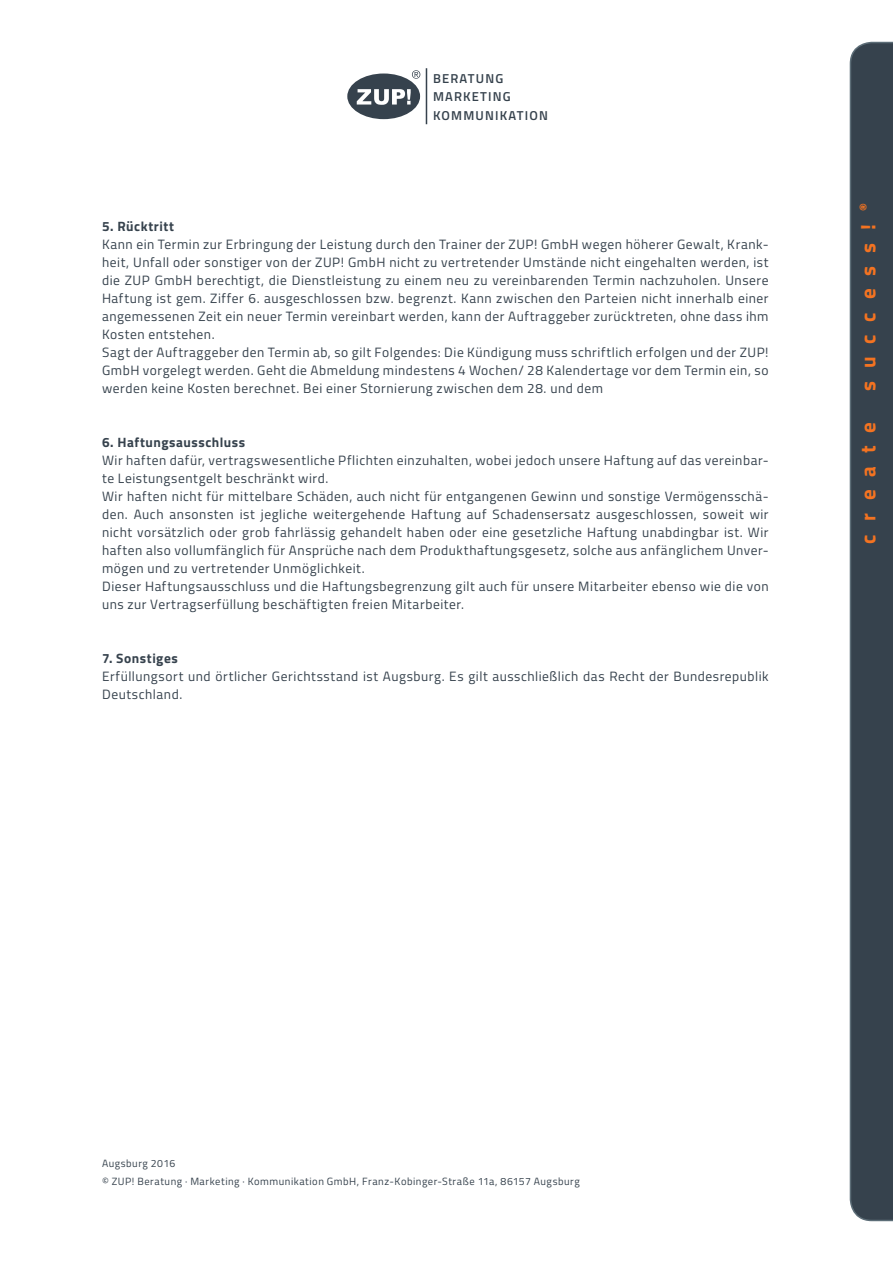
<style>
.page{position:relative;width:893px;height:1263px;background:#fff}
.page>*{position:absolute;margin:0;border:0;box-sizing:border-box;transform-origin:0 0}
.t1{font:700 21px "Titillium";letter-spacing:.615em;color:#f47321}
.t2{font:13.5px/18px "Titillium";letter-spacing:.04em;color:#36424d;text-align:justify}
.t3{font:700 13.5px "Titillium";letter-spacing:.04em;color:#36424d}
.t4{font:600 12.9px "Titillium";letter-spacing:.09em;color:#36424d}
.t5{font:10.5px "Titillium";letter-spacing:.05em;color:#36424d}
</style>
<div class="page">
<div style="left:850px;top:42px;width:43px;height:1179px;background:#36424d"></div>
<hr style="left:426px;top:68px;width:1px;height:56px;background:#36424d">
<svg style="left:347px;top:70px;width:73px;height:49px"></svg>
<p class="t4" style="left:433px;top:68px;width:72px">BERATUNG</p>
<p class="t4" style="left:433px;top:87px;width:79px">MARKETING</p>
<p class="t4" style="left:433px;top:106px;width:116px">KOMMUNIKATION</p>
<p class="t3" style="left:102px;top:216px;width:73px">5. Rücktritt</p>
<p class="t2" style="left:102px;top:235px;width:668px">Kann ein Termin zur Erbringung der Leistung durch den Trainer der ZUP! GmbH wegen höherer Gewalt, Krank&shy;heit, Unfall oder sonstiger von der ZUP! GmbH nicht zu vertretender Umstände nicht eingehalten werden, ist die ZUP GmbH berechtigt, die Dienstleistung zu einem neu zu vereinbarenden Termin nachzuholen. Unsere Haftung ist gem. Ziffer 6. ausgeschlossen bzw. begrenzt. Kann zwischen den Parteien nicht innerhalb einer angemessenen Zeit ein neuer Termin vereinbart werden, kann der Auftraggeber zurücktreten, ohne dass ihm Kosten entstehen.</p>
<p class="t2" style="left:102px;top:343px;width:668px">Sagt der Auftraggeber den Termin ab, so gilt Folgendes: Die Kündigung muss schriftlich erfolgen und der ZUP!<br>GmbH vorgelegt werden. Geht die Abmeldung mindestens 4 Wochen/ 28 Kalendertage vor dem Termin ein, so werden keine Kosten berechnet. Bei einer Stornierung zwischen dem 28. und dem</p>
<p class="t3" style="left:102px;top:432px;width:145px">6. Haftungsausschluss</p>
<p class="t2" style="left:102px;top:451px;width:668px">Wir haften dafür, vertragswesentliche Pflichten einzuhalten, wobei jedoch unsere Haftung auf das vereinbar&shy;te Leistungsentgelt beschränkt wird.</p>
<p class="t2" style="left:102px;top:487px;width:668px">Wir haften nicht für mittelbare Schäden, auch nicht für entgangenen Gewinn und sonstige Vermögensschä&shy;den. Auch ansonsten ist jegliche weitergehende Haftung auf Schadensersatz ausgeschlossen, soweit wir nicht vorsätzlich oder grob fahrlässig gehandelt haben oder eine gesetzliche Haftung unabdingbar ist. Wir haften also vollumfänglich für Ansprüche nach dem Produkthaftungsgesetz, solche aus anfänglichem Unver&shy;mögen und zu vertretender Unmöglichkeit.</p>
<p class="t2" style="left:102px;top:577px;width:668px">Dieser Haftungsausschluss und die Haftungsbegrenzung gilt auch für unsere Mitarbeiter ebenso wie die von uns zur Vertragserfüllung beschäftigten freien Mitarbeiter.</p>
<p class="t3" style="left:102px;top:648px;width:77px">7. Sonstiges</p>
<p class="t2" style="left:102px;top:667px;width:668px">Erfüllungsort und örtlicher Gerichtsstand ist Augsburg. Es gilt ausschließlich das Recht der Bundesrepublik<br>Deutschland.</p>
<p class="t1" style="left:852px;top:391px;width:189px;rotate:-90deg">success! <sup>®</sup></p>
<p class="t1" style="left:852px;top:543px;width:123px;rotate:-90deg">create</p>
<p class="t5" style="left:102px;top:1156px;width:75px">Augsburg 2016</p>
<p class="t5" style="left:102px;top:1174px;width:479px">© ZUP! Beratung · Marketing · Kommunikation GmbH, Franz-Kobinger-Straße 11a, 86157 Augsburg</p>
</div>
